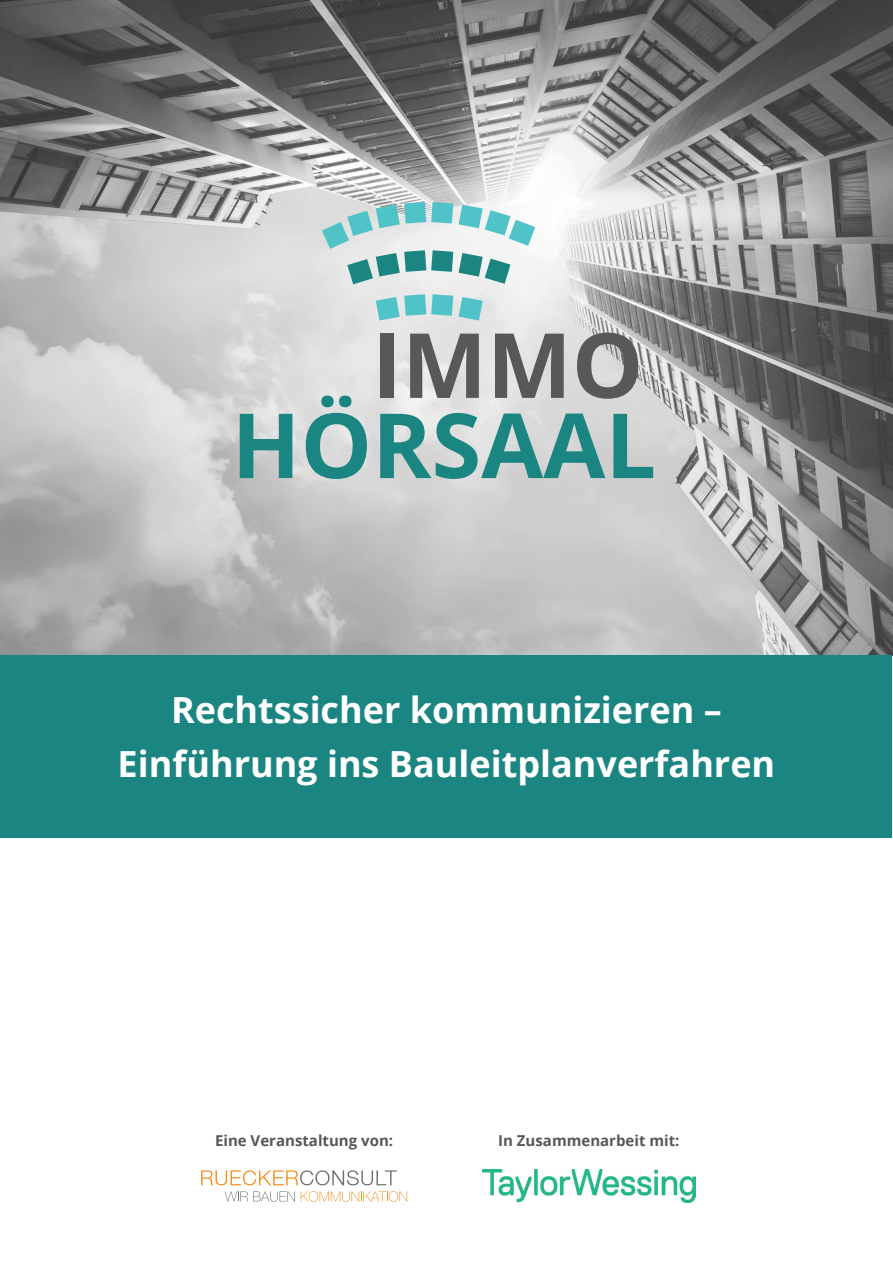
<style>
.page{position:relative;width:893px;height:1263px;background:#fff}
.page>*{position:absolute;margin:0;border:0;box-sizing:border-box;transform-origin:0 0}
.t1{font:700 90px "Open Sans";color:#1b8681}
.t2{font:700 90px "Open Sans";color:#57585a}
.t3{font:700 36px "Open Sans";color:#fff}
.t4{font:700 15px "Open Sans";color:#57585a}
</style>
<div class="page">
<img style="left:0;top:0;width:893px;height:656px">
<div style="left:1px;top:656px;width:891px;height:182px;background:#1b8681"></div>
<svg style="left:459px;top:297px;width:24px;height:23px"></svg>
<svg style="left:376px;top:294px;width:77px;height:26px"></svg>
<svg style="left:459px;top:253px;width:51px;height:31px"></svg>
<svg style="left:459px;top:205px;width:76px;height:41px"></svg>
<svg style="left:322px;top:202px;width:131px;height:82px"></svg>
<svg style="left:201px;top:1170px;width:196px;height:15px"></svg>
<svg style="left:225px;top:1191px;width:70px;height:10px"></svg>
<svg style="left:301px;top:1191px;width:106px;height:10px"></svg>
<img style="left:483px;top:1170px;width:212px;height:32px">
<h1 class="t2" style="left:372px;top:302px;width:273px">IMMO</h1>
<h1 class="t1" style="left:232px;top:382px;width:426px">HÖRSAAL</h1>
<p class="t3" style="left:171px;top:684px;width:552px">Rechtssicher kommunizieren –</p>
<p class="t3" style="left:118px;top:738px;width:659px">Einführung ins Bauleitplanverfahren</p>
<p class="t4" style="left:215px;top:1130px;width:180px">Eine Veranstaltung von:</p>
<p class="t4" style="left:498px;top:1130px;width:183px">In Zusammenarbeit mit:</p>
</div>
